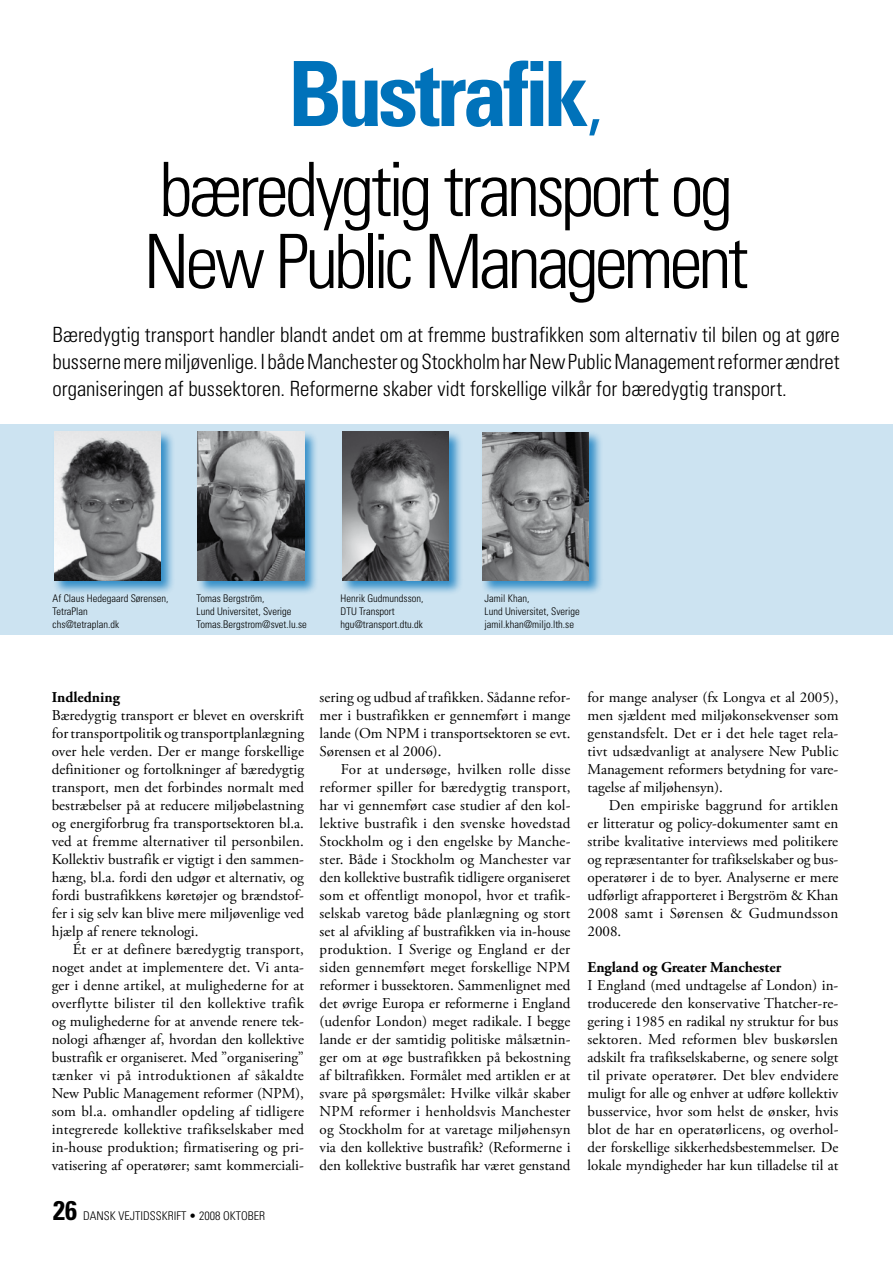
<style>
.page{position:relative;width:893px;height:1263px;background:#fff}
.page>*{position:absolute;margin:0;border:0;box-sizing:border-box;transform-origin:0 0}
.t1{font:700 condensed 90px "Univers";letter-spacing:-.045em;color:#0072ba}
.t2{font:300 condensed 75px/72px "Univers";letter-spacing:-.055em;color:#000}
.t3{font:700 condensed 27px "Univers";color:#000}
.t4{font:300 condensed 21px/27px "Univers";letter-spacing:-.005em;color:#000;text-align:justify}
.t5{font:15px/18px "Adobe Garamond Pro";color:#000;text-align:justify}
.t6{font:700 15px "Adobe Garamond Pro";color:#000}
.t7{font:300 condensed 12px "Univers";color:#000}
.t8{font:300 condensed 10.5px/12.8px "Univers";color:#000}
.s1{font-weight:300}
</style>
<div class="page">
<div style="left:0;top:424px;width:893px;height:210px;background:#cce3f1"></div>
<div style="left:52px;top:430px;width:130px;height:171px;background:#0072ba;opacity:.75"></div>
<img style="left:54px;top:432px;width:107px;height:148px">
<div style="left:340px;top:430px;width:130px;height:171px;background:#0072ba;opacity:.75"></div>
<img style="left:342px;top:432px;width:107px;height:148px">
<div style="left:480px;top:430px;width:130px;height:171px;background:#0072ba;opacity:.75"></div>
<img style="left:482px;top:432px;width:107px;height:149px">
<div style="left:196px;top:430px;width:129px;height:171px;background:#0072ba;opacity:.75"></div>
<img style="left:198px;top:432px;width:106px;height:148px">
<h1 class="t1" style="left:288px;top:39px;width:318px">Bustrafik<span class="s1">,</span></h1>
<h2 class="t2" style="left:144px;top:153px;width:606px">bæredygtig transport og<br>New Public Management</h2>
<p class="t4" style="left:53px;top:321px;width:789px">Bæredygtig transport handler blandt andet om at fremme bustrafikken som alternativ til bilen og at gøre busserne mere miljøvenlige. I både Manchester og Stockholm har New Public Management reformer ændret organiseringen af bussektoren. Reformerne skaber vidt forskellige vilkår for bæredygtig transport.</p>
<p class="t8" style="left:53px;top:592px;width:118px">Af Claus Hedegaard Sørensen,<br>TetraPlan<br>chs@tetraplan.dk</p>
<p class="t8" style="left:197px;top:592px;width:112px">Tomas Bergström,<br>Lund Universitet, Sverige<br>Tomas.Bergstrom@svet.lu.se</p>
<p class="t8" style="left:341px;top:592px;width:84px">Henrik Gudmundsson,<br>DTU Transport hgu@transport.dtu.dk</p>
<p class="t8" style="left:485px;top:592px;width:97px">Jamil Khan,<br>Lund Universitet, Sverige jamil.khan@miljo.lth.se</p>
<p class="t6" style="left:52px;top:689px;width:70px">Indledning</p>
<p class="t5" style="left:52px;top:707px;width:254px">Bæredygtig transport er blevet en overskrift for transportpolitik og transportplanlægning over hele verden. Der er mange forskellige definitioner og fortolkninger af bæredygtig transport, men det forbindes normalt med bestræbelser på at reducere miljøbelastning og energiforbrug fra transportsektoren bl.a. ved at fremme alternativer til personbilen.<br>Kollektiv bustrafik er vigtigt i den sammen&shy;hæng, bl.a. fordi den udgør et alternativ, og fordi bustrafikkens køretøjer og brændstof&shy;fer i sig selv kan blive mere miljøvenlige ved hjælp af renere teknologi.</p>
<p class="t5" style="left:52px;top:941px;width:254px;text-indent:21px">Ét er at definere bæredygtig transport, noget andet at implementere det. Vi anta&shy;ger i denne artikel, at mulighederne for at overflytte bilister til den kollektive trafik og mulighederne for at anvende renere tek&shy;nologi afhænger af, hvordan den kollektive bustrafik er organiseret. Med ”organisering” tænker vi på introduktionen af såkaldte New Public Management reformer (NPM), som bl.a. omhandler opdeling af tidligere integrerede kollektive trafikselskaber med in-house produktion; firmatisering og pri&shy;vatisering af operatører; samt kommerciali-</p>
<h3 class="t3" style="left:53px;top:1194px;width:25px">26</h3>
<p class="t7" style="left:83px;top:1209px;width:183px">DANSK VEJTIDSSKRIFT • 2008 OKTOBER</p>
<p class="t5" style="left:320px;top:689px;width:252px">sering og udbud af trafikken. Sådanne refor&shy;mer i bustrafikken er gennemført i mange lande (Om NPM i transportsektoren se evt.<br>Sørensen et al 2006).</p>
<p class="t5" style="left:320px;top:761px;width:253px;text-indent:21px">For at undersøge, hvilken rolle disse reformer spiller for bæredygtig transport, har vi gennemført case studier af den kol&shy;lektive bustrafik i den svenske hovedstad Stockholm og i den engelske by Manche&shy;ster. Både i Stockholm og Manchester var den kollektive bustrafik tidligere organiseret som et offentligt monopol, hvor et trafik&shy;selskab varetog både planlægning og stort set al afvikling af bustrafikken via in-house produktion. I Sverige og England er der siden gennemført meget forskellige NPM reformer i bussektoren. Sammenlignet med det øvrige Europa er reformerne i England (udenfor London) meget radikale. I begge lande er der samtidig politiske målsætnin&shy;ger om at øge bustrafikken på bekostning af biltrafikken. Formålet med artiklen er at svare på spørgsmålet: Hvilke vilkår skaber NPM reformer i henholdsvis Manchester og Stockholm for at varetage miljøhensyn via den kollektive bustrafik? (Reformerne i den kollektive bustrafik har været genstand</p>
<p class="t5" style="left:587px;top:689px;width:252px">for mange analyser (fx Longva et al 2005), men sjældent med miljøkonsekvenser som genstandsfelt. Det er i det hele taget rela&shy;tivt udsædvanligt at analysere New Public Management reformers betydning for vare&shy;tagelse af miljøhensyn).</p>
<p class="t5" style="left:587px;top:797px;width:252px;text-indent:21px">Den empiriske baggrund for artiklen er litteratur og policy-dokumenter samt en stribe kvalitative interviews med politikere og repræsentanter for trafikselskaber og bus&shy;operatører i de to byer. Analyserne er mere udførligt afrapporteret i Bergström &amp; Khan 2008 samt i Sørensen &amp; Gudmundsson 2008.</p>
<p class="t6" style="left:587px;top:959px;width:195px">England og Greater Manchester</p>
<p class="t5" style="left:587px;top:977px;width:253px">I England (med undtagelse af London) in&shy;troducerede den konservative Thatcher-re&shy;gering i 1985 en radikal ny struktur for bus sektoren. Med reformen blev buskørslen adskilt fra trafikselskaberne, og senere solgt til private operatører. Det blev endvidere muligt for alle og enhver at udføre kollektiv busservice, hvor som helst de ønsker, hvis blot de har en operatørlicens, og overhol&shy;der forskellige sikkerhedsbestemmelser. De lokale myndigheder har kun tilladelse til at</p>
</div>
